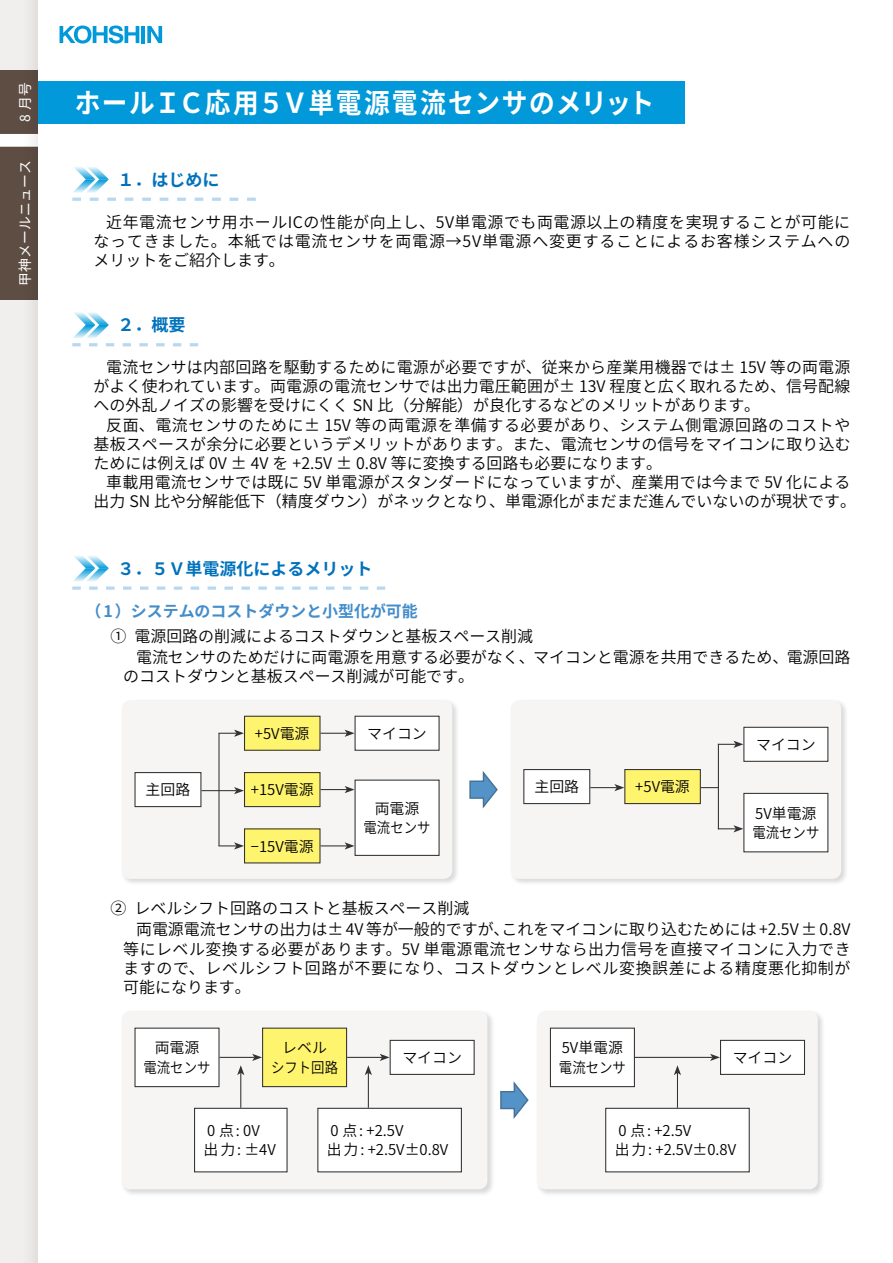
<style>
.page{position:relative;width:893px;height:1263px;background:#fff}
.page>*{position:absolute;margin:0;border:0;box-sizing:border-box;transform-origin:0 0}
.t1{font:700 27.6px "Source Han Sans";letter-spacing:.04em;color:#fff;scale:.93 1}
.t2{font:700 16.95px "Source Han Sans";color:#0072bc}
.t3{font:15.9px/19.2px "Source Han Sans";color:#030303;text-align:justify}
.t4{font:700 15.9px "Source Han Sans";color:#448dcb}
.t5{font:14.85px/19.2px "Source Han Sans";color:#030303}
.t6{font:13.8px "Source Han Sans";letter-spacing:.01em;color:#fff}
</style>
<div class="page">
<div style="left:0;top:0;width:38px;height:1263px;background:#f1efed"></div>
<div style="left:0;top:70px;width:38px;height:230px;background:#5d4d43"></div>
<div style="left:0;top:134px;width:38px;height:13px;background:#fff"></div>
<div style="left:20px;top:0;width:873px;height:1263px;background:#161919;opacity:.1"></div>
<div style="left:38px;top:0;width:855px;height:1263px;background:#fff"></div>
<svg style="left:60px;top:26px;width:79px;height:18px"></svg>
<hr style="left:141px;top:26px;width:4px;height:17px;background:#0199d9">
<svg style="left:147px;top:26px;width:15px;height:17px"></svg>
<div style="left:38px;top:81px;width:647px;height:42px;background:#0199d9"></div>
<svg style="left:72px;top:167px;width:184px;height:34px"></svg>
<svg style="left:72px;top:312px;width:126px;height:34px"></svg>
<svg style="left:72px;top:556px;width:313px;height:34px"></svg>
<div style="left:120px;top:699px;width:340px;height:187px;background:#030303;opacity:.15"></div>
<div style="left:122px;top:700px;width:330px;height:179px;background:#f6f5f4;border-radius:9px"></div>
<div style="left:135px;top:772px;width:66px;height:34px;background:#fff"></div>
<div style="left:134px;top:772px;width:67px;height:35px;border:1px solid #333334"></div>
<div style="left:244px;top:716px;width:76px;height:34px;background:#fff46d"></div>
<div style="left:244px;top:716px;width:77px;height:35px;border:1px solid #333334"></div>
<div style="left:244px;top:772px;width:76px;height:34px;background:#fff46d"></div>
<div style="left:244px;top:772px;width:77px;height:35px;border:1px solid #333334"></div>
<div style="left:244px;top:829px;width:76px;height:34px;background:#fff46d"></div>
<hr style="left:218px;top:733px;width:2px;height:113px;background:#333334">
<hr style="left:201px;top:790px;width:35px;height:1px;background:#333334">
<svg style="left:234px;top:787px;width:10px;height:7px"></svg>
<svg style="left:218px;top:730px;width:26px;height:7px"></svg>
<svg style="left:218px;top:842px;width:26px;height:7px"></svg>
<svg style="left:321px;top:730px;width:34px;height:7px"></svg>
<svg style="left:321px;top:786px;width:34px;height:7px"></svg>
<svg style="left:321px;top:842px;width:34px;height:7px"></svg>
<div style="left:355px;top:716px;width:84px;height:34px;background:#fff"></div>
<div style="left:355px;top:716px;width:85px;height:35px;border:1px solid #333334"></div>
<div style="left:355px;top:780px;width:84px;height:75px;background:#fff"></div>
<svg style="left:469px;top:771px;width:29px;height:37px"></svg>
<div style="left:509px;top:699px;width:339px;height:187px;background:#030303;opacity:.15"></div>
<div style="left:511px;top:700px;width:330px;height:179px;background:#f6f5f4;border-radius:9px"></div>
<div style="left:524px;top:769px;width:66px;height:34px;background:#fff"></div>
<div style="left:523px;top:769px;width:67px;height:35px;border:1px solid #333334"></div>
<div style="left:625px;top:769px;width:75px;height:34px;background:#fff46d"></div>
<div style="left:624px;top:769px;width:77px;height:35px;border:1px solid #333334"></div>
<svg style="left:590px;top:784px;width:34px;height:7px"></svg>
<svg style="left:701px;top:787px;width:17px;height:1px"></svg>
<div style="left:744px;top:727px;width:84px;height:34px;background:#fff"></div>
<div style="left:743px;top:727px;width:85px;height:35px;border:1px solid #333334"></div>
<div style="left:744px;top:793px;width:84px;height:59px;background:#fff"></div>
<div style="left:743px;top:793px;width:85px;height:59px;border:1px solid #333334"></div>
<hr style="left:718px;top:744px;width:1px;height:85px;background:#333334">
<svg style="left:718px;top:741px;width:25px;height:7px"></svg>
<svg style="left:718px;top:825px;width:25px;height:7px"></svg>
<svg style="left:500px;top:1081px;width:29px;height:38px"></svg>
<div style="left:120px;top:1009px;width:375px;height:188px;background:#030303;opacity:.15"></div>
<div style="left:122px;top:1011px;width:365px;height:178px;background:#f6f5f4;border-radius:9px"></div>
<hr style="left:240px;top:1073px;width:1px;height:35px;background:#333334">
<svg style="left:237px;top:1065px;width:7px;height:10px"></svg>
<div style="left:390px;top:1040px;width:84px;height:34px;background:#fff"></div>
<div style="left:390px;top:1040px;width:85px;height:35px;border:1px solid #333334"></div>
<div style="left:135px;top:1028px;width:84px;height:58px;background:#fff"></div>
<div style="left:134px;top:1027px;width:86px;height:60px;border:1px solid #333334"></div>
<hr style="left:220px;top:1057px;width:34px;height:1px;background:#333334">
<svg style="left:252px;top:1054px;width:10px;height:7px"></svg>
<hr style="left:347px;top:1057px;width:35px;height:1px;background:#333334">
<svg style="left:380px;top:1054px;width:10px;height:7px"></svg>
<div style="left:263px;top:1028px;width:84px;height:58px;background:#fff46d"></div>
<div style="left:262px;top:1027px;width:85px;height:60px;border:1px solid #333334"></div>
<hr style="left:368px;top:1073px;width:1px;height:35px;background:#333334">
<svg style="left:365px;top:1065px;width:7px;height:10px"></svg>
<div style="left:318px;top:1108px;width:143px;height:64px;background:#fff"></div>
<div style="left:317px;top:1108px;width:145px;height:64px;border:1px solid #333334"></div>
<div style="left:195px;top:1108px;width:92px;height:64px;background:#fff"></div>
<div style="left:194px;top:1108px;width:94px;height:64px;border:1px solid #333334"></div>
<div style="left:535px;top:1009px;width:290px;height:188px;background:#030303;opacity:.15"></div>
<div style="left:537px;top:1011px;width:281px;height:178px;background:#f6f5f4;border-radius:9px"></div>
<hr style="left:635px;top:1057px;width:77px;height:1px;background:#333334">
<svg style="left:710px;top:1054px;width:10px;height:7px"></svg>
<div style="left:720px;top:1040px;width:84px;height:34px;background:#fff"></div>
<div style="left:720px;top:1040px;width:85px;height:35px;border:1px solid #333334"></div>
<div style="left:550px;top:1028px;width:84px;height:58px;background:#fff"></div>
<div style="left:550px;top:1027px;width:85px;height:60px;border:1px solid #333334"></div>
<hr style="left:677px;top:1073px;width:1px;height:35px;background:#333334">
<svg style="left:674px;top:1065px;width:7px;height:10px"></svg>
<div style="left:606px;top:1108px;width:143px;height:64px;background:#fff"></div>
<div style="left:605px;top:1108px;width:145px;height:64px;border:1px solid #333334"></div>
<p class="t6" style="left:17px;top:122px;width:41px;rotate:-90deg">8 月号</p>
<h1 class="t1" style="left:75px;top:87px;width:625px">ホールＩＣ応用５Ｖ単電源電流センサのメリット</h1>
<p class="t6" style="left:17px;top:286px;width:127px;rotate:-90deg">甲神メールニュース</p>
<p class="t2" style="left:117px;top:170px;width:104px">１．はじめに</p>
<p class="t3" style="left:94px;top:213px;width:758px;text-indent:13px">近年電流センサ用ホールICの性能が向上し、5V単電源でも両電源以上の精度を実現することが可能になってきました。本紙では電流センサを両電源→5V単電源へ変更することによるお客様システムへのメリットをご紹介します。</p>
<p class="t2" style="left:117px;top:316px;width:70px">２．概要</p>
<p class="t3" style="left:94px;top:358px;width:758px;text-indent:13px">電流センサは内部回路を駆動するために電源が必要ですが、従来から産業用機器では± 15V 等の両電源がよく使われています。両電源の電流センサでは出力電圧範囲が± 13V 程度と広く取れるため、信号配線への外乱ノイズの影響を受けにくく SN 比（分解能）が良化するなどのメリットがあります。</p>
<p class="t3" style="left:94px;top:415px;width:759px;text-indent:13px">反面、電流センサのために± 15V 等の両電源を準備する必要があり、システム側電源回路のコストや基板スペースが余分に必要というデメリットがあります。また、電流センサの信号をマイコンに取り込むためには例えば 0V ± 4V を +2.5V ± 0.8V 等に変換する回路も必要になります。</p>
<p class="t3" style="left:94px;top:473px;width:764px;text-align:center">車載用電流センサでは既に 5V 単電源がスタンダードになっていますが、産業用では今まで 5V 化による出力 SN 比や分解能低下（精度ダウン）がネックとなり、単電源化がまだまだ進んでいないのが現状です。</p>
<p class="t2" style="left:117px;top:559px;width:257px">３．５Ｖ単電源化によるメリット</p>
<p class="t4" style="left:86px;top:602px;width:334px">（ 1）システムのコストダウンと小型化が可能</p>
<p class="t3" style="left:136px;top:626px;width:716px;line-height:21.3px;text-indent:-26px">① 電源回路の削減によるコストダウンと基板スペース削減<br>電流センサのためだけに両電源を用意する必要がなく、マイコンと電源を共用できるため、電源回路</p>
<p class="t3" style="left:123px;top:667px;width:352px">のコストダウンと基板スペース削減が可能です。</p>
<p class="t5" style="left:146px;top:780px;width:46px">主回路</p>
<p class="t5" style="left:255px;top:724px;width:56px">+5V電源</p>
<p class="t5" style="left:251px;top:780px;width:64px">+15V電源</p>
<p class="t5" style="left:251px;top:837px;width:64px">−15V電源</p>
<p class="t5" style="left:367px;top:724px;width:61px">マイコン</p>
<p class="t5" style="left:364px;top:799px;width:68px;text-align:center">両電源<br>電流センサ</p>
<p class="t5" style="left:534px;top:777px;width:46px">主回路</p>
<p class="t5" style="left:635px;top:777px;width:56px">+5V電源</p>
<p class="t5" style="left:756px;top:735px;width:61px">マイコン</p>
<p class="t5" style="left:752px;top:804px;width:68px">5V単電源電流センサ</p>
<p class="t3" style="left:136px;top:898px;width:716px;line-height:21.3px;text-indent:-26px">② レベルシフト回路のコストと基板スペース削減<br>両電源電流センサの出力は± 4V 等が一般的ですが、これをマイコンに取り込むためには +2.5V ± 0.8V</p>
<p class="t3" style="left:123px;top:939px;width:729px">等にレベル変換する必要があります。5V 単電源電流センサなら出力信号を直接マイコンに入力できますので、レベルシフト回路が不要になり、コストダウンとレベル変換誤差による精度悪化抑制が可能になります。</p>
<p class="t5" style="left:144px;top:1039px;width:68px;text-align:center">両電源<br>電流センサ</p>
<p class="t5" style="left:271px;top:1039px;width:68px;text-align:center">レベル<br>シフト回路</p>
<p class="t5" style="left:402px;top:1048px;width:61px">マイコン</p>
<p class="t5" style="left:559px;top:1039px;width:68px">5V単電源電流センサ</p>
<p class="t5" style="left:733px;top:1048px;width:61px">マイコン</p>
<p class="t5" style="left:204px;top:1121px;width:74px">0 点: 0V<br>出力: ±4V</p>
<p class="t5" style="left:327px;top:1121px;width:123px">0 点 : +2.5V<br>出力 : +2.5V±0.8V</p>
<p class="t5" style="left:615px;top:1121px;width:123px">0 点 : +2.5V<br>出力 : +2.5V±0.8V</p>
</div>
